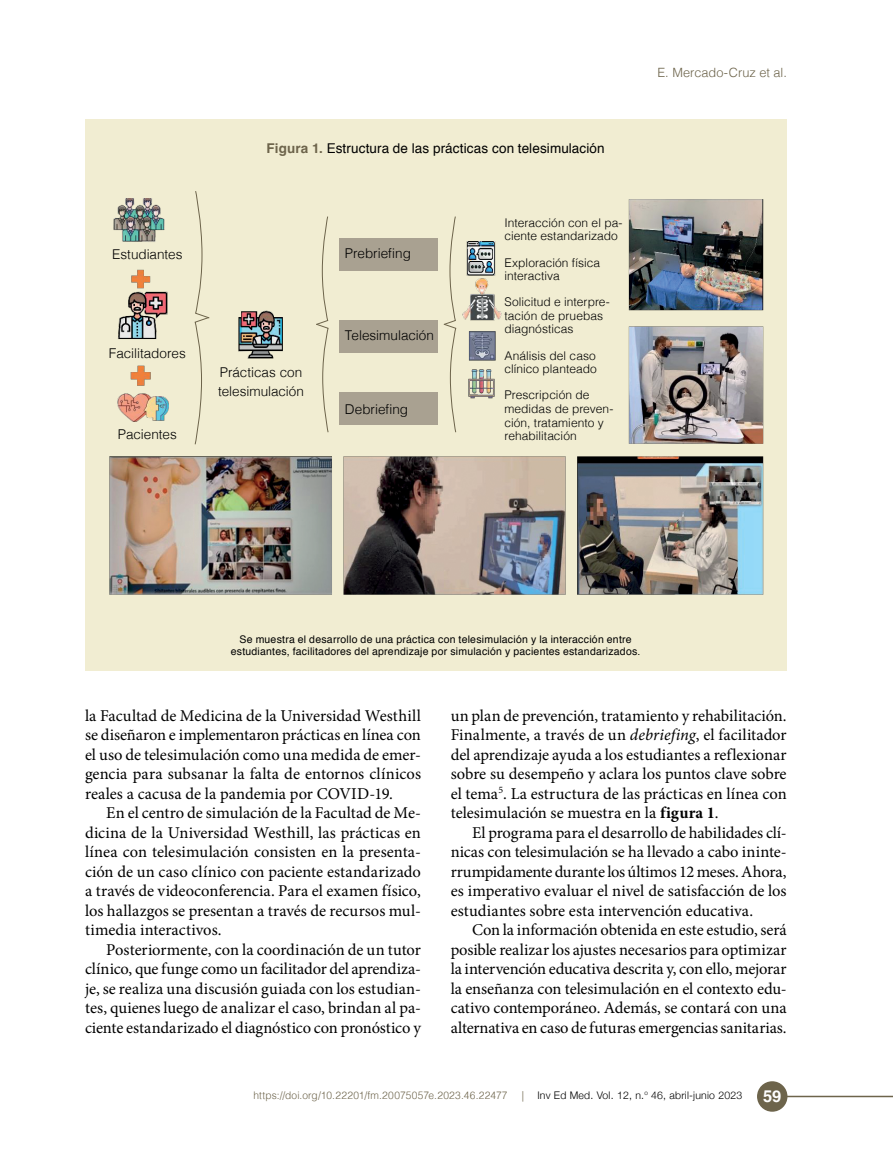
<style>
.page{position:relative;width:893px;height:1149px;background:#fff}
.page>*{position:absolute;margin:0;border:0;box-sizing:border-box;transform-origin:0 0}
.t1{font:16.5px/19.5px "Minion Pro";color:#000;text-align:justify}
.t2{font:700 16.5px "Helvetica";color:#fff}
.t3{font:300 13.5px/19.5px "Helvetica";color:#000}
.t4{font:13.5px "Helvetica";letter-spacing:.01em;color:#000}
.t5{font:300 12.75px "Helvetica";color:#6d644b}
.t6{font:300 12px/13.5px "Helvetica";letter-spacing:.005em;color:#000}
.t7{font:10.5px/12px "Helvetica";letter-spacing:.02em;color:#000;text-align:center}
.t8{font:300 10.5px "Helvetica";letter-spacing:.015em;color:#6d644b}
.t9{font:300 10.5px "Helvetica Neue";letter-spacing:.02em;color:#000}
.s1{font-weight:700;color:#6d644b}
.s2{font-style:italic}
.s3{font-weight:700}
</style>
<div class="page">
<svg style="left:757px;top:1080px;width:30px;height:31px"></svg>
<div style="left:758px;top:1081px;width:29px;height:29px;background:#6d644b;border-radius:50%"></div>
<hr style="left:786px;top:1095px;width:107px;height:1px;background:#6d644b">
<div style="left:85px;top:119px;width:701px;height:551px;background:#f1edd2"></div>
<img style="left:109px;top:198px;width:655px;height:397px">
<div style="left:340px;top:320px;width:98px;height:33px;background:#a9a191"></div>
<div style="left:340px;top:238px;width:98px;height:33px;background:#a9a191"></div>
<div style="left:340px;top:392px;width:98px;height:32px;background:#a9a191"></div>
<svg style="left:194px;top:191px;width:16px;height:254px"></svg>
<svg style="left:315px;top:216px;width:14px;height:217px"></svg>
<svg style="left:443px;top:216px;width:13px;height:217px"></svg>
<p class="t3" style="left:112px;top:244px;width:72px">Estudiantes</p>
<p class="t3" style="left:109px;top:342px;width:78px">Facilitadores</p>
<p class="t3" style="left:118px;top:423px;width:60px">Pacientes</p>
<p class="t4" style="left:267px;top:138px;width:340px"><span class="s1">Figura 1.</span> Estructura de las prácticas con telesimulación</p>
<p class="t3" style="left:218px;top:361px;width:87px">Prácticas con telesimulación</p>
<p class="t3" style="left:345px;top:243px;width:67px">Prebriefing</p>
<p class="t3" style="left:345px;top:324px;width:90px">Telesimulación</p>
<p class="t3" style="left:345px;top:398px;width:65px">Debriefing</p>
<p class="t6" style="left:504px;top:215px;width:120px">Interacción con el pa&shy;ciente estandarizado</p>
<p class="t6" style="left:504px;top:255px;width:97px">Exploración física interactiva</p>
<p class="t6" style="left:504px;top:294px;width:107px">Solicitud e interpre&shy;tación de pruebas diagnósticas</p>
<p class="t6" style="left:504px;top:348px;width:94px">Análisis del caso clínico planteado</p>
<p class="t6" style="left:504px;top:387px;width:111px">Prescripción de medidas de preven&shy;ción, tratamiento y rehabilitación</p>
<p class="t5" style="left:657px;top:61px;width:131px">E. Mercado-Cruz et al.</p>
<p class="t7" style="left:231px;top:633px;width:411px">Se muestra el desarrollo de una práctica con telesimulación y la interacción entre estudiantes, facilitadores del aprendizaje por simulación y pacientes estandarizados.</p>
<p class="t1" style="left:85px;top:705px;width:337px">la Facultad de Medicina de la Universidad Westhill se diseñaron e implementaron prácticas en línea con el uso de telesimulación como una medida de emer&shy;gencia para subsanar la falta de entornos clínicos reales a cacusa de la pandemia por COVID-19.</p>
<p class="t1" style="left:85px;top:803px;width:337px;text-indent:21px">En el centro de simulación de la Facultad de Me&shy;dicina de la Universidad Westhill, las prácticas en línea con telesimulación consisten en la presenta&shy;ción de un caso clínico con paciente estandarizado a través de videoconferencia. Para el examen físico, los hallazgos se presentan a través de recursos mul&shy;timedia interactivos.</p>
<p class="t1" style="left:85px;top:939px;width:337px;text-indent:21px">Posteriormente, con la coordinación de un tutor clínico, que funge como un facilitador del aprendiza&shy;je, se realiza una discusión guiada con los estudian&shy;tes, quienes luego de analizar el caso, brindan al pa&shy;ciente estandarizado el diagnóstico con pronóstico y</p>
<p class="t1" style="left:451px;top:705px;width:337px">un plan de prevención, tratamiento y rehabilitación.<br>Finalmente, a través de un <span class="s2">debriefing</span>, el facilitador del aprendizaje ayuda a los estudiantes a reflexionar sobre su desempeño y aclara los puntos clave sobre el tema<sup>5</sup>. La estructura de las prácticas en línea con telesimulación se muestra en la <span class="s3">figura 1</span>.</p>
<p class="t1" style="left:451px;top:822px;width:337px;text-indent:21px">El programa para el desarrollo de habilidades clí&shy;nicas con telesimulación se ha llevado a cabo ininte&shy;rrumpidamente durante los últimos 12 meses. Ahora, es imperativo evaluar el nivel de satisfacción de los estudiantes sobre esta intervención educativa.</p>
<p class="t1" style="left:451px;top:920px;width:337px;text-indent:21px">Con la información obtenida en este estudio, será posible realizar los ajustes necesarios para optimizar la intervención educativa descrita y, con ello, mejorar la enseñanza con telesimulación en el contexto edu&shy;cativo contemporáneo. Además, se contará con una alternativa en caso de futuras emergencias sanitarias.</p>
<p class="t8" style="left:254px;top:1085px;width:255px">https://doi.org/10.22201/fm.20075057e.2023.46.22477</p>
<p class="t8" style="left:522px;top:1085px;width:4px">|</p>
<p class="t9" style="left:537px;top:1086px;width:207px">Inv Ed Med. Vol. 12, n.<sup>o</sup> 46, abril-junio 2023</p>
<p class="t2" style="left:763px;top:1085px;width:20px">59</p>
</div>
